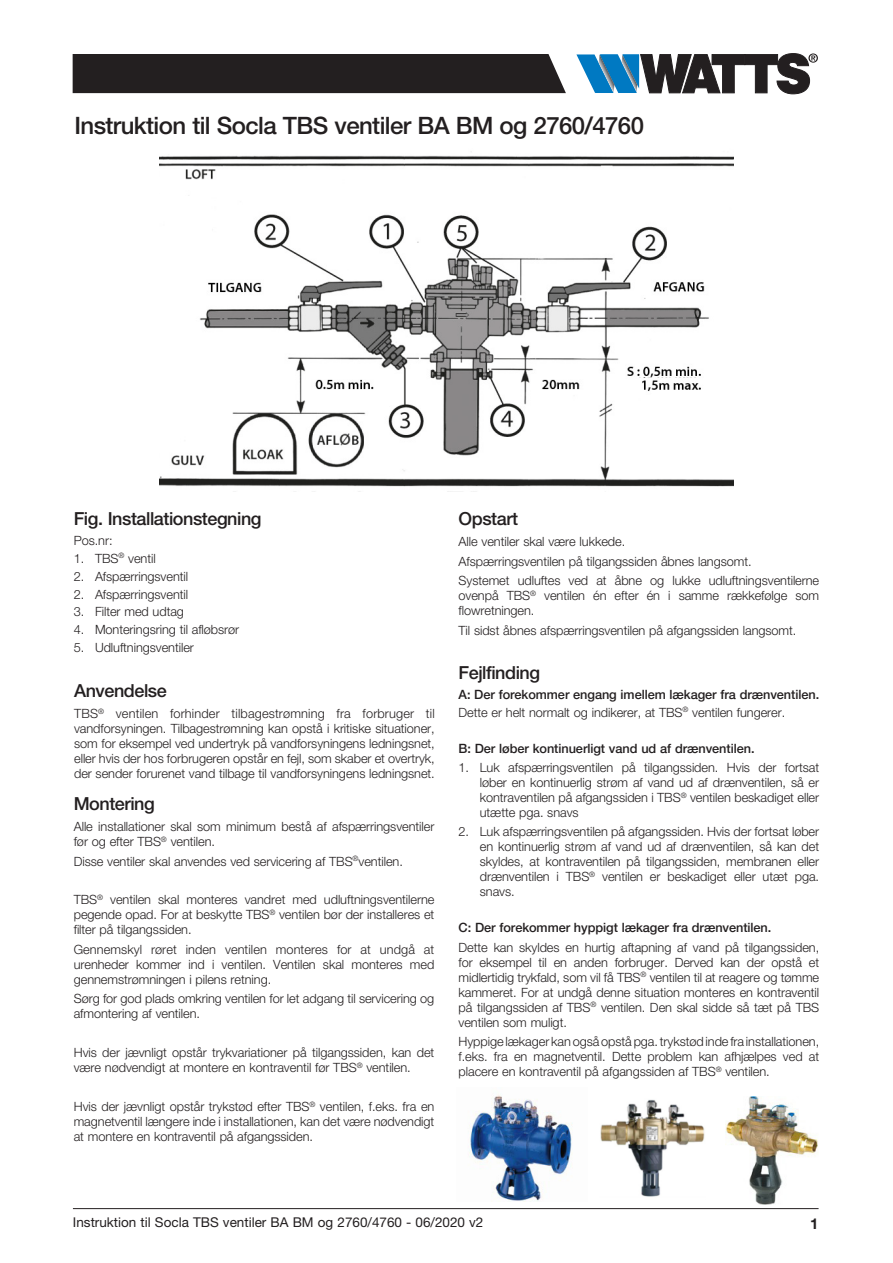
<style>
.page{position:relative;width:893px;height:1263px;background:#fff}
.page>*{position:absolute;margin:0;border:0;box-sizing:border-box;transform-origin:0 0}
._2_Head{font:500 24px "Helvetica Neue LT Std";letter-spacing:-.025em;color:#231f20}
.Subhead_1{font:500 18px "Helvetica Neue LT Std";letter-spacing:-.025em;color:#231f20}
.t1{font:700 15px "Helvetica Neue LT Std";color:#231f20}
.t2{font:13.5px "Helvetica Neue LT Std";color:#231f20}
.body-8_5_on_9{font:300 12.75px/15px "Helvetica Neue LT Std";letter-spacing:-.005em;color:#231f20;text-align:justify}
.body-8_5_on_9-2{font:500 12.75px "Helvetica Neue LT";letter-spacing:-.005em;color:#231f20}
</style>
<div class="page">
<hr style="left:73px;top:1208px;width:746px;height:1px;background:#231f20">
<svg style="left:576px;top:53px;width:242px;height:41px"></svg>
<div style="left:73px;top:54px;width:493px;height:39px;background:#231f20"></div>
<img style="left:159px;top:151px;width:574px;height:336px">
<img style="left:469px;top:1095px;width:104px;height:107px">
<img style="left:600px;top:1099px;width:105px;height:98px">
<img style="left:725px;top:1096px;width:93px;height:109px">
<p class="_2_Head" style="left:74px;top:111px;width:571px">Instruktion til Socla TBS ventiler BA BM og 2760/4760</p>
<p class="Subhead_1" style="left:74px;top:507px;width:189px">Fig. Installationstegning</p>
<p class="body-8_5_on_9" style="left:74px;top:532px;width:40px">Pos.nr:</p>
<p class="body-8_5_on_9" style="left:74px;top:550px;width:83px">1. TBS<sup>®</sup> ventil</p>
<p class="body-8_5_on_9" style="left:74px;top:568px;width:116px">2. Afspærringsventil</p>
<p class="body-8_5_on_9" style="left:74px;top:586px;width:116px">2. Afspærringsventil</p>
<p class="body-8_5_on_9" style="left:74px;top:604px;width:112px">3. Filter med udtag</p>
<p class="body-8_5_on_9" style="left:74px;top:622px;width:167px">4. Monteringsring til afløbsrør</p>
<p class="body-8_5_on_9" style="left:74px;top:640px;width:122px">5. Udluftningsventiler</p>
<p class="Subhead_1" style="left:74px;top:680px;width:94px">Anvendelse</p>
<p class="body-8_5_on_9" style="left:74px;top:706px;width:362px">TBS<sup>®</sup> ventilen forhinder tilbagestrømning fra forbruger til vandforsyningen. Tilbagestrømning kan opstå i kritiske situationer, som for eksempel ved undertryk på vandforsyningens ledningsnet, eller hvis der hos forbrugeren opstår en fejl, som skaber et overtryk, der sender forurenet vand tilbage til vandforsyningens ledningsnet.</p>
<p class="Subhead_1" style="left:74px;top:792px;width:83px">Montering</p>
<p class="body-8_5_on_9" style="left:74px;top:819px;width:362px">Alle installationer skal som minimum bestå af afspærringsventiler før og efter TBS<sup>®</sup> ventilen.</p>
<p class="body-8_5_on_9" style="left:74px;top:853px;width:331px">Disse ventiler skal anvendes ved servicering af TBS<sup>®</sup>ventilen.</p>
<p class="body-8_5_on_9" style="left:74px;top:892px;width:362px">TBS<sup>®</sup> ventilen skal monteres vandret med udluftningsventilerne pegende opad. For at beskytte TBS<sup>®</sup> ventilen bør der installeres et filter på tilgangssiden.</p>
<p class="body-8_5_on_9" style="left:74px;top:941px;width:362px">Gennemskyl røret inden ventilen monteres for at undgå at urenheder kommer ind i ventilen. Ventilen skal monteres med gennemstrømningen i pilens retning.</p>
<p class="body-8_5_on_9" style="left:74px;top:991px;width:362px">Sørg for god plads omkring ventilen for let adgang til servicering og afmontering af ventilen.</p>
<p class="body-8_5_on_9" style="left:74px;top:1045px;width:362px">Hvis der jævnligt opstår trykvariationer på tilgangssiden, kan det være nødvendigt at montere en kontraventil før TBS<sup>®</sup> ventilen.</p>
<p class="body-8_5_on_9" style="left:74px;top:1099px;width:362px">Hvis der jævnligt opstår trykstød efter TBS<sup>®</sup> ventilen, f.eks. fra en magnetventil længere inde i installationen, kan det være nødvendigt at montere en kontraventil på afgangssiden.</p>
<p class="Subhead_1" style="left:459px;top:507px;width:61px">Opstart</p>
<p class="body-8_5_on_9" style="left:459px;top:534px;width:168px">Alle ventiler skal være lukkede.</p>
<p class="body-8_5_on_9" style="left:459px;top:553px;width:295px">Afspærringsventilen på tilgangssiden åbnes langsomt.</p>
<p class="body-8_5_on_9" style="left:459px;top:573px;width:362px">Systemet udluftes ved at åbne og lukke udluftningsventilerne ovenpå TBS<sup>®</sup> ventilen én efter én i samme rækkefølge som flowretningen.</p>
<p class="body-8_5_on_9" style="left:459px;top:622px;width:339px">Til sidst åbnes afspærringsventilen på afgangssiden langsomt.</p>
<p class="Subhead_1" style="left:459px;top:661px;width:83px">Fejlfinding</p>
<p class="body-8_5_on_9-2" style="left:459px;top:687px;width:362px">A: Der forekommer engang imellem lækager fra drænventilen.</p>
<p class="body-8_5_on_9" style="left:459px;top:704px;width:328px">Dette er helt normalt og indikerer, at TBS<sup>®</sup> ventilen fungerer.</p>
<p class="body-8_5_on_9-2" style="left:459px;top:740px;width:297px">B: Der løber kontinuerligt vand ud af drænventilen.</p>
<p class="body-8_5_on_9" style="left:480px;top:760px;width:341px;text-indent:-21px">1. Luk afspærringsventilen på tilgangssiden. Hvis der fortsat løber en kontinuerlig strøm af vand ud af drænventilen, så er kontraventilen på afgangssiden i TBS<sup>®</sup> ventilen beskadiget eller utætte pga. snavs</p>
<p class="body-8_5_on_9" style="left:480px;top:824px;width:341px;text-indent:-21px">2. Luk afspærringsventilen på afgangssiden. Hvis der fortsat løber en kontinuerlig strøm af vand ud af drænventilen, så kan det skyldes, at kontraventilen på tilgangssiden, membranen eller drænventilen i TBS<sup>®</sup> ventilen er beskadiget eller utæt pga. snavs.</p>
<p class="body-8_5_on_9-2" style="left:459px;top:920px;width:314px">C: Der forekommer hyppigt lækager fra drænventilen.</p>
<p class="body-8_5_on_9" style="left:459px;top:939px;width:362px">Dette kan skyldes en hurtig aftapning af vand på tilgangssiden, for eksempel til en anden forbruger. Derved kan der opstå et midlertidig trykfald, som vil få TBS<sup>®</sup> ventilen til at reagere og tømme kammeret. For at undgå denne situation monteres en kontraventil på tilgangssiden af TBS<sup>®</sup> ventilen. Den skal sidde så tæt på TBS ventilen som muligt.</p>
<p class="body-8_5_on_9" style="left:459px;top:1034px;width:362px">Hyppige lækager kan også opstå pga. trykstød inde fra installationen, f.eks. fra en magnetventil. Dette problem kan afhjælpes ved at placere en kontraventil på afgangssiden af TBS<sup>®</sup> ventilen.</p>
<p class="t2" style="left:73px;top:1213px;width:412px">Instruktion til Socla TBS ventiler BA BM og 2760/4760 - 06/2020 v2</p>
<p class="t1" style="left:810px;top:1214px;width:10px">1</p>
</div>
